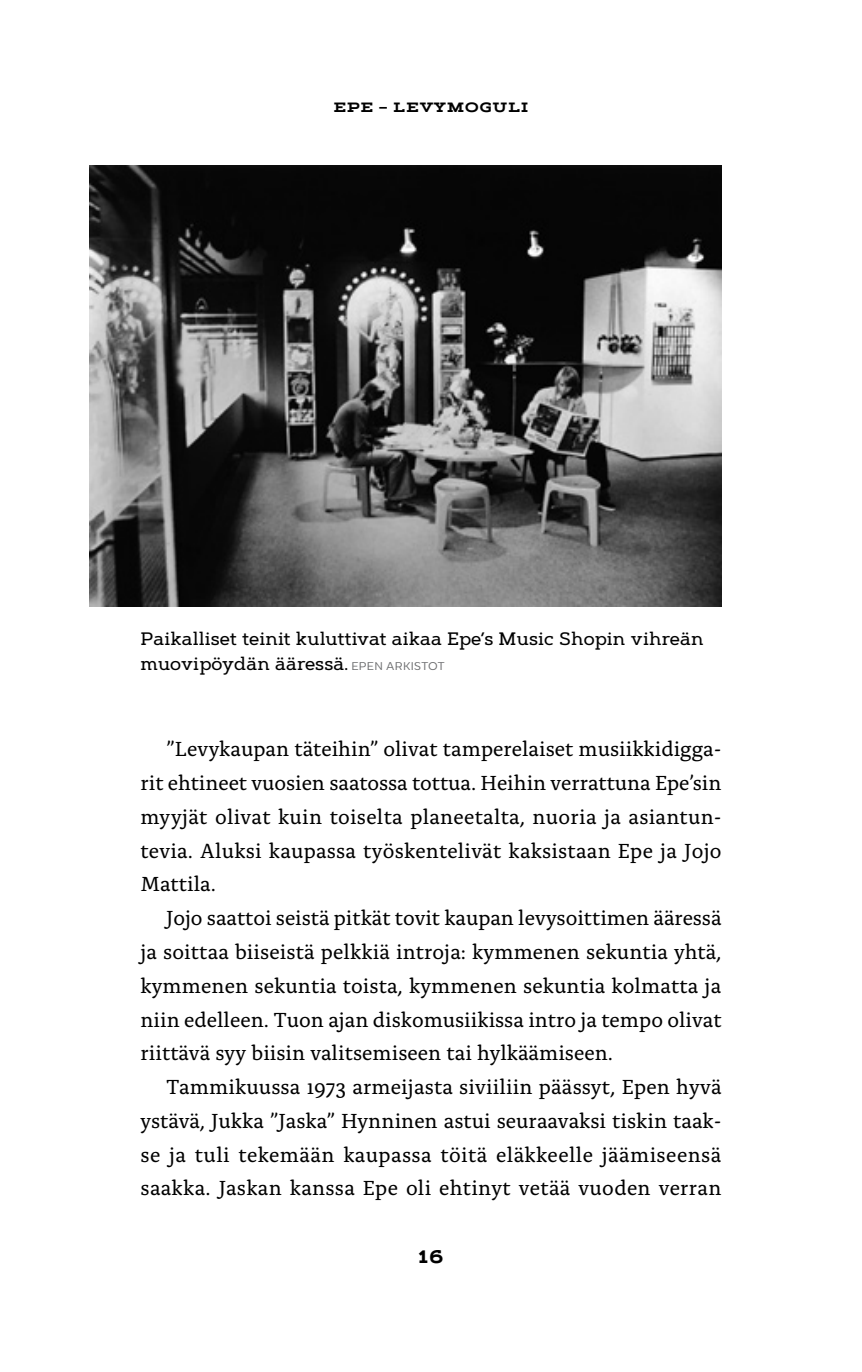
<style>
.page{position:relative;width:862px;height:1372px;background:#fff}
.page>*{position:absolute;margin:0;border:0;box-sizing:border-box;transform-origin:0 0}
.t1{font:21.38px/33.8px "Alda OTCEV";letter-spacing:.01em;color:#000;text-align:justify}
.t2{font:500 18px/24.8px "Artegra Slab";color:#000}
.t3{font:700 18px "Artegra Slab Ex";color:#000}
.t4{font:700 13.5px "Artegra Slab Ex";letter-spacing:.075em;color:#000}
.s1{font-family:"Corsa Grotesk";font-weight:400;font-size:11.25px;color:#6d6e70}
</style>
<div class="page">
<img style="left:89px;top:166px;width:632px;height:440px">
<p class="t4" style="left:333px;top:97px;width:196px">EPE – LEVYMOGULI</p>
<p class="t2" style="left:140px;top:626px;width:564px">Paikalliset teinit kuluttivat aikaa Epe’s Music Shopin vihreän muovipöydän ääressä. <span class="s1">EPEN ARKISTOT</span></p>
<p class="t1" style="left:140px;top:730px;width:582px;text-indent:26px">”Levykaupan täteihin” olivat tamperelaiset musiikkidigga&shy;rit ehtineet vuosien saatossa tottua. Heihin verrattuna Epe’sin myyjät olivat kuin toiselta planeetalta, nuoria ja asiantun&shy;tevia. Aluksi kaupassa työskentelivät kaksistaan Epe ja Jojo Mattila.</p>
<p class="t1" style="left:140px;top:899px;width:582px;text-indent:26px">Jojo saattoi seistä pitkät tovit kaupan levysoittimen ääressä ja soittaa biiseistä pelkkiä introja: kymmenen sekuntia yhtä, kymmenen sekuntia toista, kymmenen sekuntia kolmatta ja niin edelleen. Tuon ajan diskomusiikissa intro ja tempo olivat riittävä syy biisin valitsemiseen tai hylkäämiseen.</p>
<p class="t1" style="left:140px;top:1068px;width:582px;text-indent:26px">Tammikuussa 1973 armeijasta siviiliin päässyt, Epen hyvä ystävä, Jukka ”Jaska” Hynninen astui seuraavaksi tiskin taak&shy;se ja tuli tekemään kaupassa töitä eläkkeelle jäämiseensä saakka. Jaskan kanssa Epe oli ehtinyt vetää vuoden verran</p>
<p class="t3" style="left:418px;top:1243px;width:26px">16</p>
</div>
